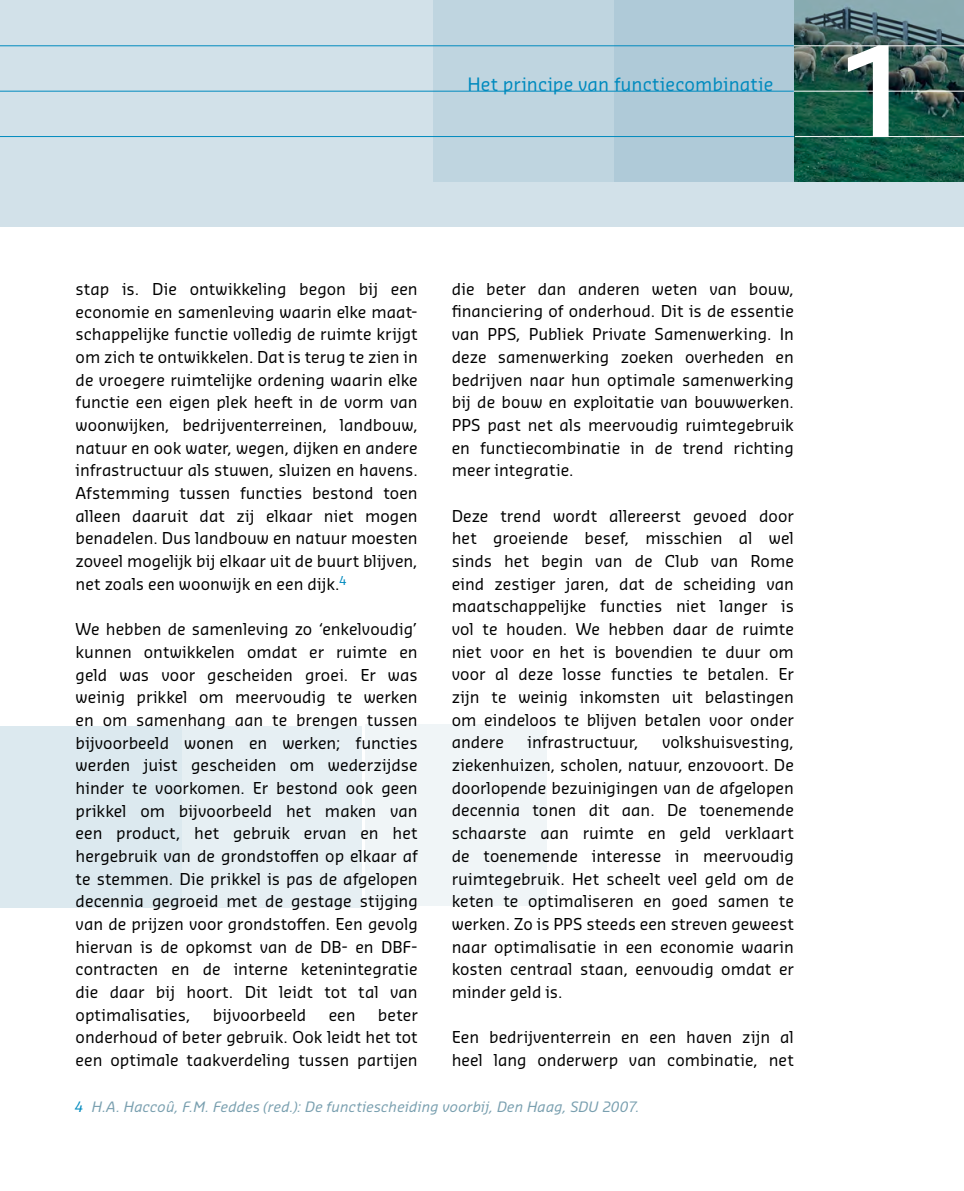
<style>
.page{position:relative;width:964px;height:1191px;background:#fff}
.page>*{position:absolute;margin:0;border:0;box-sizing:border-box;transform-origin:0 0}
.t1{font:600 122px "Sansa Pro";color:#fff}
.t2{font:18px "Sansa Pro";letter-spacing:.01em;color:#008abe}
.t3{font:16px/22.6px "Sansa Pro";color:#000;text-align:justify}
.t4{font:italic 14px "Sansa Pro";letter-spacing:.015em;color:#799faf}
.s1{color:#008abe}
</style>
<div class="page">
<div style="left:0;top:0;width:964px;height:227px;background:#d2e1e9"></div>
<img style="left:794px;top:46px;width:170px;height:45px">
<svg style="left:794px;top:92px;width:170px;height:45px;background:#155743"></svg>
<svg style="left:794px;top:0;width:170px;height:45px;background:#658388"></svg>
<div style="left:613px;top:0;width:181px;height:181px;background:#afcad8"></div>
<div style="left:433px;top:0;width:180px;height:181px;background:#bfd5e0"></div>
<hr style="left:0;top:45px;width:794px;height:1px;background:#008abe">
<hr style="left:0;top:91px;width:794px;height:1px;background:#008abe">
<hr style="left:0;top:136px;width:794px;height:1px;background:#008abe">
<hr style="left:794px;top:45px;width:170px;height:1px;background:#fff">
<hr style="left:794px;top:91px;width:170px;height:1px;background:#fff">
<hr style="left:795px;top:136px;width:169px;height:1px;background:#fff">
<div style="left:180px;top:726px;width:182px;height:181px;background:#e6eff3"></div>
<div style="left:0;top:726px;width:182px;height:181px;background:#dce9ef"></div>
<div style="left:366px;top:724px;width:181px;height:181px;background:#f0f5f7"></div>
<p class="t2" style="left:293px;top:72px;width:482px">Concrete voorbeelden van combineren rond water keren</p>
<p class="t2" style="left:467px;top:72px;width:308px">Het principe van functiecombinatie</p>
<h1 class="t1" style="left:837px;top:11px;width:78px">2</h1>
<h1 class="t1" style="left:837px;top:11px;width:78px">1</h1>
<p class="t3" style="left:452px;top:277px;width:344px">die beter dan anderen weten van bouw, financiering of onderhoud. Dit is de essentie van PPS, Publiek Private Samenwerking. In deze samenwerking zoeken overheden en bedrijven naar hun optimale samenwerking bij de bouw en exploitatie van bouwwerken.<br>PPS past net als meervoudig ruimtegebruik en functiecombinatie in de trend richting meer integratie.</p>
<p class="t3" style="left:452px;top:504px;width:344px">Deze trend wordt allereerst gevoed door het groeiende besef, misschien al wel sinds het begin van de Club van Rome eind zestiger jaren, dat de scheiding van maatschappelijke functies niet langer is vol te houden. We hebben daar de ruimte niet voor en het is bovendien te duur om voor al deze losse functies te betalen. Er zijn te weinig inkomsten uit belastingen om eindeloos te blijven betalen voor onder andere</p>
<p class="t3" style="left:76px;top:277px;width:344px">stap is. Die ontwikkeling begon bij een economie en samenleving waarin elke maat&shy;schappelijke functie volledig de ruimte krijgt om zich te ontwikkelen. Dat is terug te zien in de vroegere ruimtelijke ordening waarin elke functie een eigen plek heeft in de vorm van woonwijken, bedrijventerreinen, landbouw, natuur en ook water, wegen, dijken en andere infrastructuur als stuwen, sluizen en havens.<br>Afstemming tussen functies bestond toen alleen daaruit dat zij elkaar niet mogen benadelen. Dus landbouw en natuur moesten zoveel mogelijk bij elkaar uit de buurt blijven, net zoals een woonwijk en een dijk.<sup>4</sup></p>
<p class="t3" style="left:76px;top:617px;width:344px">We hebben de samenleving zo ‘enkelvoudig’ kunnen ontwikkelen omdat er ruimte en geld was voor gescheiden groei. Er was weinig prikkel om meervoudig te werken en om samenhang aan te brengen tussen bijvoorbeeld wonen en werken; functies werden juist gescheiden om wederzijdse hinder te voorkomen. Er bestond ook geen prikkel om bijvoorbeeld het maken van een product, het gebruik ervan en het hergebruik van de grondstoffen op elkaar af te stemmen. Die prikkel is pas de afgelopen decennia gegroeid met de gestage stijging van de prijzen voor grondstoffen. Een gevolg hiervan is de opkomst van de DB- en DBF&shy;contracten en de interne ketenintegratie die daar bij hoort. Dit leidt tot tal van optimalisaties,</p>
<p class="t3" style="left:452px;top:730px;width:344px;text-indent:210px">volkshuisvesting, ziekenhuizen, scholen, natuur, enzovoort. De doorlopende bezuinigingen van de afgelopen decennia tonen dit aan. De toenemende schaarste aan ruimte en geld verklaart de toenemende interesse in meervoudig ruimtegebruik. Het scheelt veel geld om de keten te optimaliseren en goed samen te werken. Zo is PPS steeds een streven geweest naar optimalisatie in een economie waarin kosten centraal staan, eenvoudig omdat er minder geld is.</p>
<p class="t3" style="left:452px;top:1025px;width:344px">Een bedrijventerrein en een haven zijn al heel lang onderwerp van combinatie, net</p>
<p class="t4" style="left:75px;top:1097px;width:566px"><span class="s1">4</span> H.A. Haccoû, F.M. Feddes (red.): De functiescheiding voorbij, Den Haag, SDU 2007.</p>
<p class="t3" style="left:527px;top:730px;width:112px">infrastructuur,</p>
<p class="t3" style="left:76px;top:1003px;width:344px;text-indent:302px">beter onderhoud of beter gebruik. Ook leidt het tot een optimale taakverdeling tussen partijen</p>
<p class="t3" style="left:213px;top:1003px;width:95px">bijvoorbeeld</p>
<p class="t3" style="left:329px;top:1003px;width:28px">een</p>
</div>
